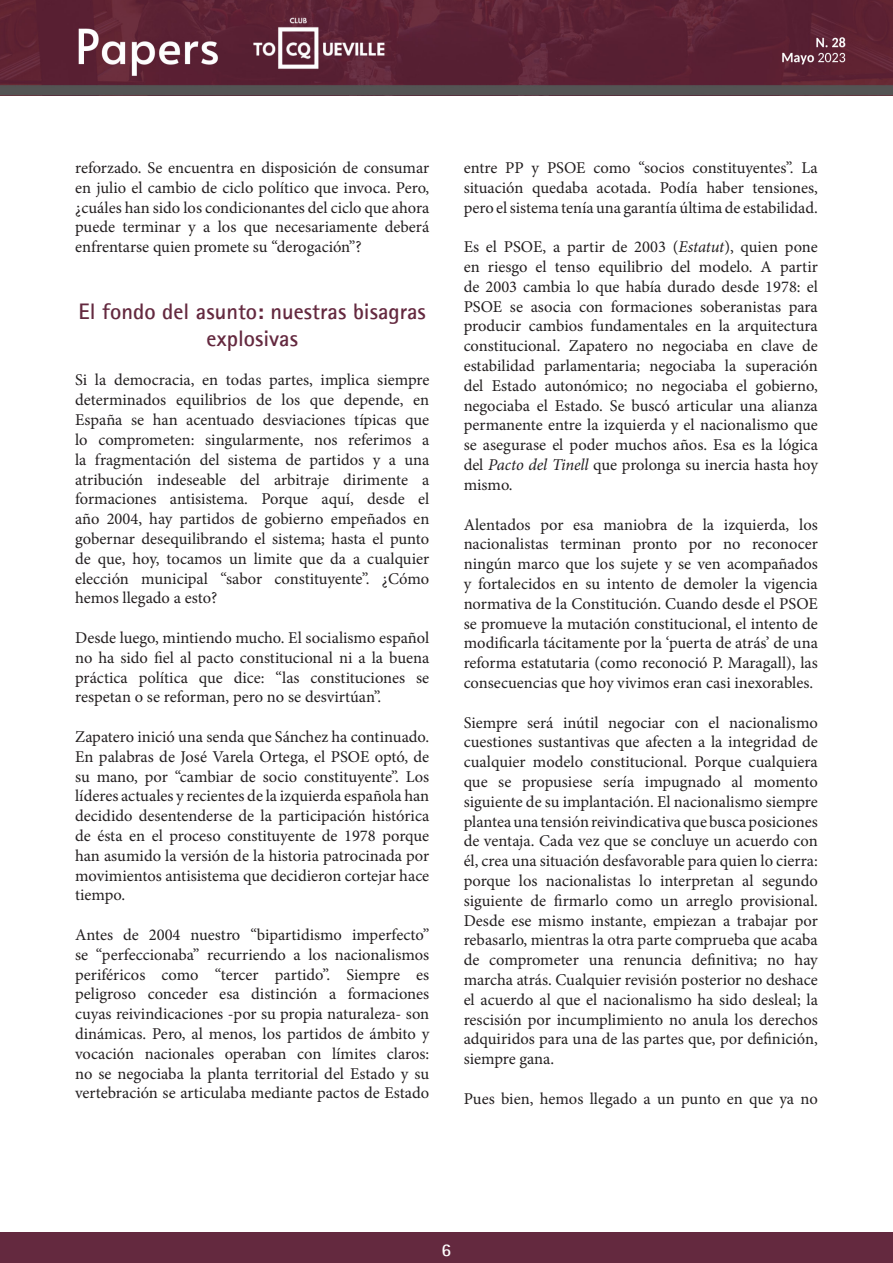
<style>
.page{position:relative;width:893px;height:1263px;background:#fff}
.page>*{position:absolute;margin:0;border:0;box-sizing:border-box;transform-origin:0 0}
.t1{font:700 22.5px/27px "AT Rotis Sans Serif";color:#64293f;text-align:center}
.t2{font:700 18px "AT Rotis Sans Serif";color:#fff}
.t3{font:16.5px/19.8px "Minion Pro";color:#231f20;text-align:justify}
.s1{font-style:italic}
</style>
<div class="page">
<img style="left:0;top:0;width:893px;height:95px">
<div style="left:1px;top:1232px;width:892px;height:31px;background:#64293f"></div>
<p class="t3" style="left:75px;top:158px;width:356px">reforzado. Se encuentra en disposición de consumar en julio el cambio de ciclo político que invoca. Pero, ¿cuáles han sido los condicionantes del ciclo que ahora puede terminar y a los que necesariamente deberá enfrentarse quien promete su “derogación”?</p>
<p class="t1" style="left:78px;top:297px;width:349px">El fondo del asunto: nuestras bisagras explosivas</p>
<p class="t3" style="left:75px;top:370px;width:356px">Si la democracia, en todas partes, implica siempre determinados equilibrios de los que depende, en España se han acentuado desviaciones típicas que lo comprometen: singularmente, nos referimos a la fragmentación del sistema de partidos y a una atribución indeseable del arbitraje dirimente a formaciones antisistema. Porque aquí, desde el año 2004, hay partidos de gobierno empeñados en gobernar desequilibrando el sistema; hasta el punto de que, hoy, tocamos un limite que da a cualquier elección municipal “sabor constituyente”. ¿Cómo hemos llegado a esto?</p>
<p class="t3" style="left:75px;top:628px;width:356px">Desde luego, mintiendo mucho. El socialismo español no ha sido fiel al pacto constitucional ni a la buena práctica política que dice: “las constituciones se respetan o se reforman, pero no se desvirtúan”.</p>
<p class="t3" style="left:75px;top:727px;width:356px">Zapatero inició una senda que Sánchez ha continuado.<br>En palabras de José Varela Ortega, el PSOE optó, de su mano, por “cambiar de socio constituyente”. Los líderes actuales y recientes de la izquierda española han decidido desentenderse de la participación histórica de ésta en el proceso constituyente de 1978 porque han asumido la versión de la historia patrocinada por movimientos antisistema que decidieron cortejar hace tiempo.</p>
<p class="t3" style="left:75px;top:925px;width:356px">Antes de 2004 nuestro “bipartidismo imperfecto” se “perfeccionaba” recurriendo a los nacionalismos periféricos como “tercer partido”. Siempre es peligroso conceder esa distinción a formaciones cuyas reivindicaciones -por su propia naturaleza- son dinámicas. Pero, al menos, los partidos de ámbito y vocación nacionales operaban con límites claros: no se negociaba la planta territorial del Estado y su vertebración se articulaba mediante pactos de Estado</p>
<p class="t3" style="left:464px;top:158px;width:356px">entre PP y PSOE como “socios constituyentes”. La situación quedaba acotada. Podía haber tensiones, pero el sistema tenía una garantía última de estabilidad.</p>
<p class="t3" style="left:464px;top:237px;width:356px">Es el PSOE, a partir de 2003 (<span class="s1">Estatut</span>), quien pone en riesgo el tenso equilibrio del modelo. A partir de 2003 cambia lo que había durado desde 1978: el PSOE se asocia con formaciones soberanistas para producir cambios fundamentales en la arquitectura constitucional. Zapatero no negociaba en clave de estabilidad parlamentaria; negociaba la superación del Estado autonómico; no negociaba el gobierno, negociaba el Estado. Se buscó articular una alianza permanente entre la izquierda y el nacionalismo que se asegurase el poder muchos años. Esa es la lógica del <span class="s1">Pacto del Tinell</span> que prolonga su inercia hasta hoy mismo.</p>
<p class="t3" style="left:464px;top:514px;width:356px">Alentados por esa maniobra de la izquierda, los nacionalistas terminan pronto por no reconocer ningún marco que los sujete y se ven acompañados y fortalecidos en su intento de demoler la vigencia normativa de la Constitución. Cuando desde el PSOE se promueve la mutación constitucional, el intento de modificarla tácitamente por la ‘puerta de atrás’ de una reforma estatutaria (como reconoció P. Maragall), las consecuencias que hoy vivimos eran casi inexorables.</p>
<p class="t3" style="left:464px;top:712px;width:356px">Siempre será inútil negociar con el nacionalismo cuestiones sustantivas que afecten a la integridad de cualquier modelo constitucional. Porque cualquiera que se propusiese sería impugnado al momento siguiente de su implantación. El nacionalismo siempre plantea una tensión reivindicativa que busca posiciones de ventaja. Cada vez que se concluye un acuerdo con él, crea una situación desfavorable para quien lo cierra: porque los nacionalistas lo interpretan al segundo siguiente de firmarlo como un arreglo provisional.<br>Desde ese mismo instante, empiezan a trabajar por rebasarlo, mientras la otra parte comprueba que acaba de comprometer una renuncia definitiva; no hay marcha atrás. Cualquier revisión posterior no deshace el acuerdo al que el nacionalismo ha sido desleal; la rescisión por incumplimiento no anula los derechos adquiridos para una de las partes que, por definición, siempre gana.</p>
<p class="t3" style="left:464px;top:1089px;width:356px">Pues bien, hemos llegado a un punto en que ya no</p>
<p class="t2" style="left:442px;top:1239px;width:11px">6</p>
</div>
